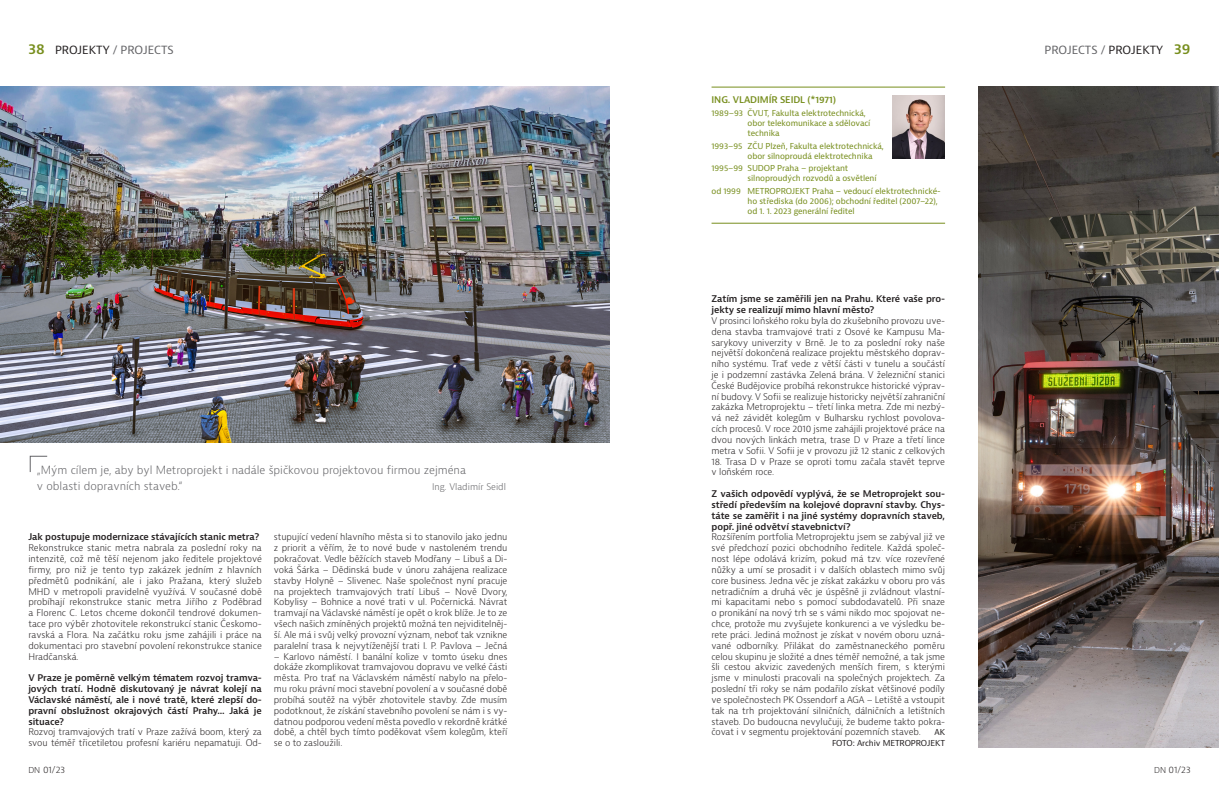
<style>
.page{position:relative;width:1219px;height:794px;background:#fff}
.page>*{position:absolute;margin:0;border:0;box-sizing:border-box;transform-origin:0 0}
.t1{font:600 14px "Bernina Sans";color:#778e1d}
.t2{font:300 11px/16px "Bernina Sans";color:#636366}
.t3{font:11px "Bernina Sans";color:#636366}
.chleba_cesky{font:300 9px/10.8px "Bernina Sans";letter-spacing:-.01em;color:#231f20;text-align:justify}
.chleba_cesky-2{font:600 9px/10.8px "Bernina Sans";letter-spacing:-.01em;color:#231f20;text-align:justify}
.t4{font:600 9px "Bernina Sans";letter-spacing:-.01em;color:#778e1d}
.t5{font:300 9px "Bernina Sans";color:#636366}
.t6{font:8px/10px "Bernina Sans";letter-spacing:-.01em;color:#778e1d}
.chleba_cesky-3{font:8px "Bernina Sans";letter-spacing:-.01em;color:#231f20}
.s1{color:#231f20}
.s2{font-size:8px}
</style>
<div class="page">
<img style="left:0;top:87px;width:609px;height:356px">
<svg style="left:29px;top:455px;width:19px;height:17px"></svg>
<img style="left:978px;top:87px;width:241px;height:661px">
<img style="left:893px;top:96px;width:52px;height:63px">
<hr style="left:711px;top:87px;width:234px;height:1px;background:#778e1d">
<hr style="left:711px;top:223px;width:234px;height:1px;background:#778e1d">
<h1 class="t1" style="left:28px;top:39px;width:18px">38</h1>
<h1 class="t1" style="left:1174px;top:39px;width:18px">39</h1>
<p class="t3" style="left:55px;top:42px;width:120px"><span class="s1">PROJEKTY</span> / PROJECTS</p>
<p class="t3" style="left:1044px;top:42px;width:120px">PROJECTS / <span class="s1">PROJEKTY</span></p>
<p class="t2" style="left:37px;top:462px;width:431px">„Mým cílem je, aby byl Metroprojekt i nadále špičkovou projektovou firmou zejména v oblasti dopravních staveb.“</p>
<p class="t5" style="left:432px;top:481px;width:76px">Ing. Vladimír Seidl</p>
<p class="chleba_cesky-2" style="left:28px;top:532px;width:232px">Jak postupuje modernizace stávajících stanic metra?</p>
<p class="chleba_cesky" style="left:28px;top:543px;width:235px">Rekonstrukce stanic metra nabrala za poslední roky na intenzitě, což mě těší nejenom jako ředitele projektové firmy, pro niž je tento typ zakázek jedním z hlavních předmětů podnikání, ale i jako Pražana, který služeb MHD v metropoli pravidelně využívá. V současné době probíhají rekonstrukce stanic metra Jiřího z Poděbrad a Florenc C. Letos chceme dokončil tendrové dokumen&shy;tace pro výběr zhotovitele rekonstrukcí stanic Českomo&shy;ravská a Flora. Na začátku roku jsme zahájili i práce na dokumentaci pro stavební povolení rekonstrukce stanice Hradčanská.</p>
<p class="chleba_cesky-2" style="left:28px;top:673px;width:235px">V Praze je poměrně velkým tématem rozvoj tramva&shy;jových tratí. Hodně diskutovaný je návrat kolejí na Václavské náměstí, ale i nové tratě, které zlepší do&shy;pravní obslužnost okrajových částí Prahy... Jaká je situace?</p>
<p class="chleba_cesky" style="left:28px;top:727px;width:235px">Rozvoj tramvajových tratí v Praze zažívá boom, který za svou téměř třicetiletou profesní kariéru nepamatuji. Od-</p>
<p class="chleba_cesky" style="left:274px;top:532px;width:235px">stupující vedení hlavního města si to stanovilo jako jednu z priorit a věřím, že to nové bude v nastoleném trendu pokračovat. Vedle běžících staveb Modřany – Libuš a Di&shy;voká Šárka – Dědinská bude v únoru zahájena realizace stavby Holyně – Slivenec. Naše společnost nyní pracuje na projektech tramvajových tratí Libuš – Nově Dvory, Kobylisy – Bohnice a nové trati v ul. Počernická. Návrat tramvají na Václavské náměstí je opět o krok blíže. Je to ze všech našich zmíněných projektů možná ten nejviditelněj&shy;ší. Ale má i svůj velký provozní význam, neboť tak vznikne paralelní trasa k nejvytíženější trati I. P. Pavlova – Ječná</p>
<p class="chleba_cesky" style="left:274px;top:651px;width:235px">– Karlovo náměstí. I banální kolize v tomto úseku dnes dokáže zkomplikovat tramvajovou dopravu ve velké části města. Pro trať na Václavském náměstí nabylo na přelo&shy;mu roku právní moci stavební povolení a v současné době probíhá soutěž na výběr zhotovitele stavby. Zde musím podotknout, že získání stavebního povolení se nám i s vy&shy;datnou podporou vedení města povedlo v rekordně krátké době, a chtěl bych tímto poděkovat všem kolegům, kteří se o to zasloužili.</p>
<p class="t4" style="left:711px;top:94px;width:126px">ING. VLADIMÍR SEIDL (*1971)</p>
<p class="t6" style="left:747px;top:108px;width:124px;text-indent:-36px">1989–93 ČVUT, Fakulta elektrotechnická, obor telekomunikace a sdělovací technika</p>
<p class="t6" style="left:747px;top:141px;width:138px;text-indent:-36px">1993–95 ZČU Plzeň, Fakulta elektrotechnická, obor silnoproudá elektrotechnika</p>
<p class="t6" style="left:747px;top:164px;width:131px;text-indent:-36px">1995–99 SUDOP Praha – projektant silnoproudých rozvodů a osvětlení</p>
<p class="t6" style="left:747px;top:186px;width:195px;text-indent:-36px">od 1999 METROPROJEKT Praha – vedoucí elektrotechnické&shy;ho střediska (do 2006); obchodní ředitel (2007–22), od 1. 1. 2023 generální ředitel</p>
<p class="chleba_cesky-2" style="left:711px;top:294px;width:235px">Zatím jsme se zaměřili jen na Prahu. Které vaše pro&shy;jekty se realizují mimo hlavní město?</p>
<p class="chleba_cesky" style="left:711px;top:315px;width:235px">V prosinci loňského roku byla do zkušebního provozu uve&shy;dena stavba tramvajové trati z Osové ke Kampusu Ma&shy;sarykovy univerzity v Brně. Je to za poslední roky naše největší dokončená realizace projektu městského doprav&shy;ního systému. Trať vede z větší části v tunelu a součástí je i podzemní zastávka Zelená brána. V železniční stanici České Budějovice probíhá rekonstrukce historické výprav&shy;ní budovy. V Sofii se realizuje historicky největší zahraniční zakázka Metroprojektu – třetí linka metra. Zde mi nezbý&shy;vá než závidět kolegům v Bulharsku rychlost povolova&shy;cích procesů. V roce 2010 jsme zahájili projektové práce na dvou nových linkách metra, trase D v Praze a třetí lince metra v Sofii. V Sofii je v provozu již 12 stanic z celkových</p>
<p class="chleba_cesky" style="left:711px;top:456px;width:235px">18. Trasa D v Praze se oproti tomu začala stavět teprve v loňském roce.</p>
<p class="chleba_cesky-2" style="left:711px;top:489px;width:235px">Z vašich odpovědí vyplývá, že se Metroprojekt sou&shy;středí především na kolejové dopravní stavby. Chys&shy;táte se zaměřit i na jiné systémy dopravních staveb, popř. jiné odvětví stavebnictví?</p>
<p class="chleba_cesky" style="left:711px;top:532px;width:235px">Rozšířením portfolia Metroprojektu jsem se zabýval již ve své předchozí pozici obchodního ředitele. Každá společ&shy;nost lépe odolává krizím, pokud má tzv. více rozevřené nůžky a umí se prosadit i v dalších oblastech mimo svůj core business. Jedna věc je získat zakázku v oboru pro vás netradičním a druhá věc je úspěšně ji zvládnout vlastní&shy;mi kapacitami nebo s pomocí subdodavatelů. Při snaze o pronikání na nový trh se s vámi nikdo moc spojovat ne&shy;chce, protože mu zvyšujete konkurenci a ve výsledku be&shy;rete práci. Jediná možnost je získat v novém oboru uzná&shy;vané odborníky. Přilákat do zaměstnaneckého poměru celou skupinu je složité a dnes téměř nemožné, a tak jsme šli cestou akvizic zavedených menších firem, s kterými jsme v minulosti pracovali na společných projektech. Za poslední tři roky se nám podařilo získat většinové podíly ve společnostech PK Ossendorf a AGA – Letiště a vstoupit tak na trh projektování silničních, dálničních a letištních staveb. Do budoucna nevylučuji, že budeme takto pokra&shy;čovat i v segmentu projektování pozemních staveb.</p>
<p class="chleba_cesky-3" style="left:934px;top:727px;width:12px">AK</p>
<p class="chleba_cesky-3" style="left:832px;top:738px;width:115px">FOTO: Archiv METROPROJEKT</p>
<p class="chleba_cesky" style="left:28px;top:765px;width:38px"><span class="s2">DN</span> 01/23</p>
<p class="chleba_cesky" style="left:1154px;top:765px;width:38px"><span class="s2">DN</span> 01/23</p>
</div>
